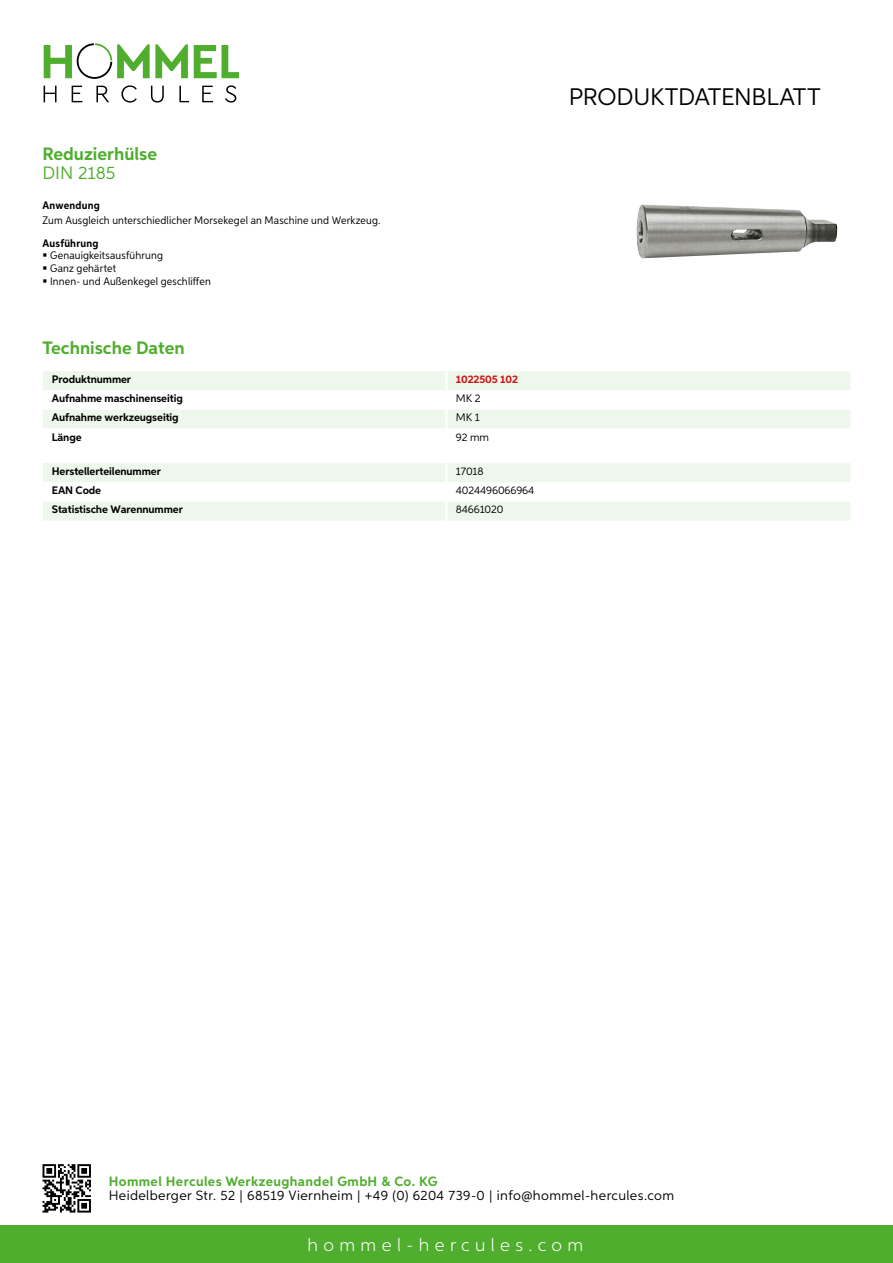
<style>
.page{position:relative;width:893px;height:1263px;background:#fff}
.page>*{position:absolute;margin:0;border:0;box-sizing:border-box;transform-origin:0 0}
.t1{font:24px "Aspira";letter-spacing:-.01em;color:#000}
.t2{font:700 18px "Aspira";color:#50ae2f}
.t3{font:300 18px "Aspira";letter-spacing:.3em;color:#fff}
.t4{font:18px "Aspira";color:#50ae2f}
.t5{font:13.5px "Aspira";letter-spacing:.03em;color:#000}
.t6{font:700 13.5px "Aspira";letter-spacing:.03em;color:#50ae2f}
.t7{font:10.95px/12.8px "Aspira Nar";letter-spacing:.015em;color:#000}
.t8{font:700 10.95px "Aspira";letter-spacing:-.01em;color:#000}
.t9{font:10.95px "Aspira";letter-spacing:-.01em;color:#000}
.t10{font:700 10.95px "Aspira Nar";letter-spacing:.02em;color:#000}
.t11{font:700 10.95px "Aspira";letter-spacing:-.01em;color:#cd1013}
</style>
<div class="page">
<div style="left:0;top:1226px;width:893px;height:37px;background:#50ae2f"></div>
<svg style="left:43px;top:1164px;width:48px;height:48px"></svg>
<svg style="left:194px;top:45px;width:45px;height:33px"></svg>
<svg style="left:44px;top:43px;width:144px;height:36px"></svg>
<svg style="left:44px;top:86px;width:13px;height:16px"></svg>
<svg style="left:72px;top:86px;width:10px;height:16px"></svg>
<svg style="left:96px;top:86px;width:13px;height:16px"></svg>
<svg style="left:121px;top:85px;width:16px;height:18px"></svg>
<svg style="left:151px;top:86px;width:13px;height:17px"></svg>
<svg style="left:179px;top:86px;width:10px;height:16px"></svg>
<svg style="left:202px;top:86px;width:11px;height:16px"></svg>
<svg style="left:225px;top:85px;width:11px;height:18px"></svg>
<div style="left:43px;top:371px;width:807px;height:19px;background:#eef7eb"></div>
<div style="left:43px;top:410px;width:807px;height:18px;background:#eef7eb"></div>
<hr style="left:445px;top:371px;width:3px;height:19px;background:#fff">
<hr style="left:445px;top:409px;width:3px;height:20px;background:#fff">
<svg style="left:43px;top:463px;width:807px;height:57px"></svg>
<hr style="left:445px;top:501px;width:3px;height:19px;background:#fff">
<img style="left:636px;top:204px;width:202px;height:55px">
<h2 class="t2" style="left:43px;top:142px;width:116px">Reduzierhülse</h2>
<h2 class="t4" style="left:43px;top:162px;width:74px">DIN 2185</h2>
<p class="t10" style="left:43px;top:199px;width:59px">Anwendung</p>
<p class="t7" style="left:43px;top:214px;width:340px">Zum Ausgleich unterschiedlicher Morsekegel an Maschine und Werkzeug.</p>
<p class="t10" style="left:43px;top:236px;width:58px">Ausführung</p>
<p class="t7" style="left:50px;top:249px;width:162px">Genauigkeitsausführung<br>Ganz gehärtet<br>Innen- und Außenkegel geschliffen</p>
<h2 class="t2" style="left:43px;top:337px;width:144px">Technische Daten</h2>
<p class="t8" style="left:52px;top:373px;width:81px">Produktnummer</p>
<p class="t11" style="left:456px;top:373px;width:64px">1022505 102</p>
<p class="t8" style="left:52px;top:392px;width:132px">Aufnahme maschinenseitig</p>
<p class="t9" style="left:456px;top:392px;width:26px">MK 2</p>
<p class="t8" style="left:52px;top:411px;width:128px">Aufnahme werkzeugseitig</p>
<p class="t9" style="left:456px;top:411px;width:25px">MK 1</p>
<p class="t8" style="left:52px;top:430px;width:31px">Länge</p>
<p class="t9" style="left:456px;top:430px;width:35px">92 mm</p>
<p class="t8" style="left:52px;top:464px;width:111px">Herstellerteilenummer</p>
<p class="t9" style="left:456px;top:465px;width:29px">17018</p>
<p class="t8" style="left:52px;top:484px;width:51px">EAN Code</p>
<p class="t9" style="left:456px;top:484px;width:80px">4024496066964</p>
<p class="t8" style="left:52px;top:503px;width:132px">Statistische Warennummer</p>
<p class="t9" style="left:456px;top:503px;width:49px">84661020</p>
<h1 class="t1" style="left:569px;top:82px;width:253px">Produktdatenblatt</h1>
<p class="t6" style="left:109px;top:1172px;width:330px">Hommel Hercules Werkzeughandel GmbH &amp; Co. KG</p>
<p class="t5" style="left:109px;top:1187px;width:567px">Heidelberger Str. 52 | 68519 Viernheim | +49 (0) 6204 739-0 | info@hommel-hercules.com</p>
<h2 class="t3" style="left:307px;top:1234px;width:277px">hommel-hercules.com</h2>
</div>
